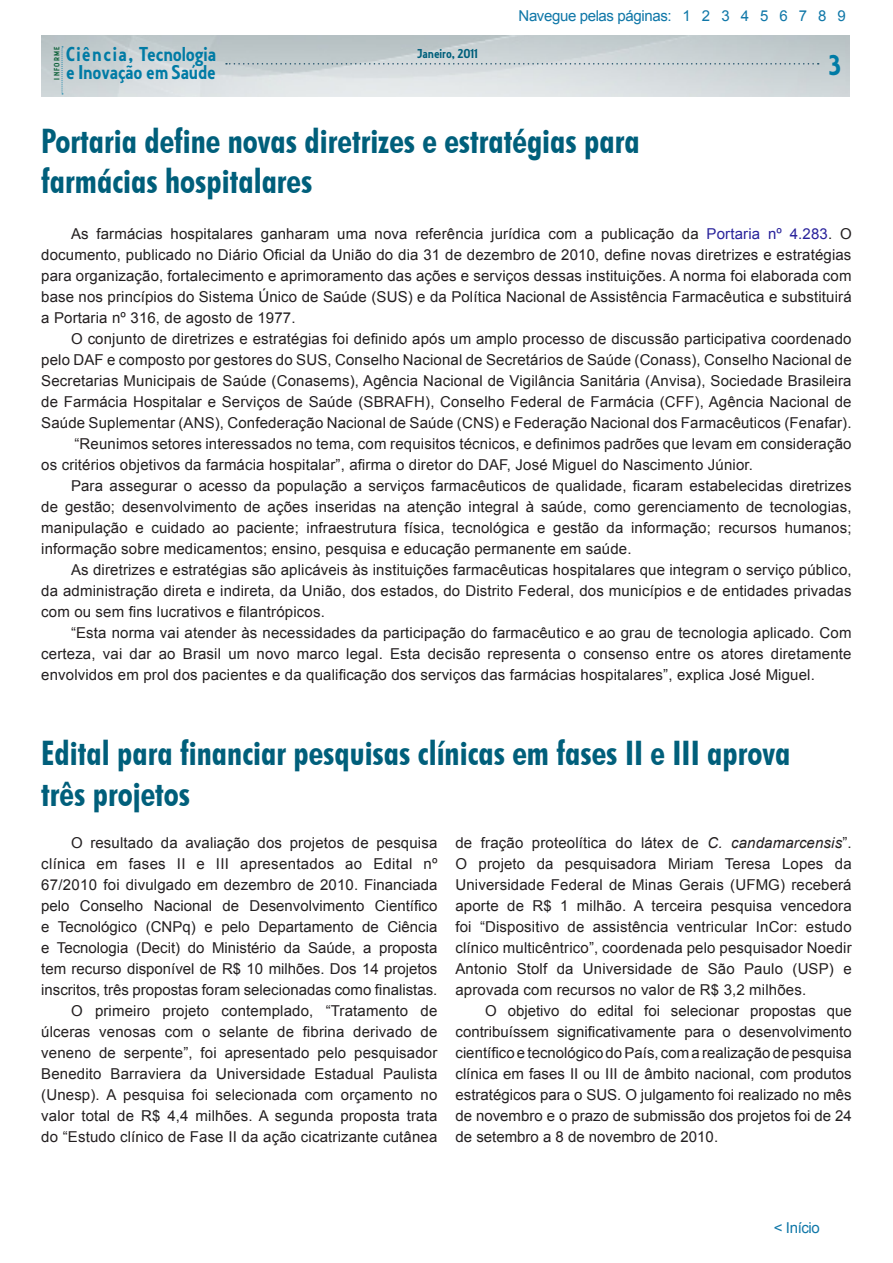
<style>
.page{position:relative;width:893px;height:1263px;background:#fff}
.page>*{position:absolute;margin:0;border:0;box-sizing:border-box;transform-origin:0 0}
.ESTILO_MATÉRIA{font:700 condensed 33.75px "Futura BT";color:#005f7b}
.t1{font:30px "Collegiate";color:#007ba5}
.t2{font:21px "Collegiate";color:#007ba5}
.t3{font:20.85px "Collegiate";color:#007ba5}
.ESTILO_MATÉRIA-2{font:15px/21px "Arial";letter-spacing:.01em;color:#231f20;text-align:justify}
.ESTILO_MATÉRIA-3{font:15px "Arial";letter-spacing:-.025em;color:#0f77a8}
.t4{font:13.5px "Collegiate";color:#005f7b}
.t5{font:8.1px "Collegiate";letter-spacing:.15em;color:#12643d}
.s1{color:#29229b}
.s2{font-style:italic}
</style>
<div class="page">
<img style="left:41px;top:35px;width:808px;height:61px">
<svg style="left:226px;top:63px;width:593px;height:2px"></svg>
<svg style="left:62px;top:47px;width:1px;height:48px"></svg>
<p class="t2" style="left:66px;top:41px;width:152px">Ciência, Tecnologia</p>
<p class="t4" style="left:418px;top:45px;width:62px">Janeiro, 2011</p>
<p class="t5" style="left:52px;top:80px;width:34px;rotate:-90deg">INFORME</p>
<p class="t3" style="left:66px;top:60px;width:151px">e Inovação em Saúde</p>
<p class="ESTILO_MATÉRIA-3" style="left:519px;top:6px;width:329px">Navegue pelas páginas: 1 2 3 4 5 6 7 8 9</p>
<p class="t1" style="left:828px;top:47px;width:14px">3</p>
<p class="ESTILO_MATÉRIA" style="left:41px;top:120px;width:600px">Portaria define novas diretrizes e estratégias para</p>
<p class="ESTILO_MATÉRIA" style="left:41px;top:161px;width:273px">farmácias hospitalares</p>
<p class="ESTILO_MATÉRIA-2" style="left:41px;top:223px;width:812px;text-indent:30px">As farmácias hospitalares ganharam uma nova referência jurídica com a publicação da <span class="s1">Portaria nº 4.283</span>. O documento, publicado no Diário Oficial da União do dia 31 de dezembro de 2010, define novas diretrizes e estratégias para organização, fortalecimento e aprimoramento das ações e serviços dessas instituições. A norma foi elaborada com base nos princípios do Sistema Único de Saúde (SUS) e da Política Nacional de Assistência Farmacêutica e substituirá a Portaria nº 316, de agosto de 1977.</p>
<p class="ESTILO_MATÉRIA-2" style="left:41px;top:328px;width:812px;text-indent:30px">O conjunto de diretrizes e estratégias foi definido após um amplo processo de discussão participativa coordenado pelo DAF e composto por gestores do SUS, Conselho Nacional de Secretários de Saúde (Conass), Conselho Nacional de Secretarias Municipais de Saúde (Conasems), Agência Nacional de Vigilância Sanitária (Anvisa), Sociedade Brasileira de Farmácia Hospitalar e Serviços de Saúde (SBRAFH), Conselho Federal de Farmácia (CFF), Agência Nacional de Saúde Suplementar (ANS), Confederação Nacional de Saúde (CNS) e Federação Nacional dos Farmacêuticos (Fenafar).</p>
<p class="ESTILO_MATÉRIA-2" style="left:41px;top:433px;width:812px;text-indent:33px">“Reunimos setores interessados no tema, com requisitos técnicos, e definimos padrões que levam em consideração os critérios objetivos da farmácia hospitalar”, afirma o diretor do DAF, José Miguel do Nascimento Júnior.</p>
<p class="ESTILO_MATÉRIA-2" style="left:41px;top:475px;width:812px;text-indent:30px">Para assegurar o acesso da população a serviços farmacêuticos de qualidade, ficaram estabelecidas diretrizes de gestão; desenvolvimento de ações inseridas na atenção integral à saúde, como gerenciamento de tecnologias, manipulação e cuidado ao paciente; infraestrutura física, tecnológica e gestão da informação; recursos humanos; informação sobre medicamentos; ensino, pesquisa e educação permanente em saúde.</p>
<p class="ESTILO_MATÉRIA-2" style="left:41px;top:559px;width:812px;text-indent:30px">As diretrizes e estratégias são aplicáveis às instituições farmacêuticas hospitalares que integram o serviço público, da administração direta e indireta, da União, dos estados, do Distrito Federal, dos municípios e de entidades privadas com ou sem fins lucrativos e filantrópicos.</p>
<p class="ESTILO_MATÉRIA-2" style="left:41px;top:622px;width:812px;text-indent:30px">“Esta norma vai atender às necessidades da participação do farmacêutico e ao grau de tecnologia aplicado. Com certeza, vai dar ao Brasil um novo marco legal. Esta decisão representa o consenso entre os atores diretamente envolvidos em prol dos pacientes e da qualificação dos serviços das farmácias hospitalares”, explica José Miguel.</p>
<p class="ESTILO_MATÉRIA" style="left:41px;top:733px;width:751px">Edital para financiar pesquisas clínicas em fases II e III aprova</p>
<p class="ESTILO_MATÉRIA" style="left:41px;top:773px;width:150px">três projetos</p>
<p class="ESTILO_MATÉRIA-2" style="left:41px;top:832px;width:398px;text-indent:30px">O resultado da avaliação dos projetos de pesquisa clínica em fases II e III apresentados ao Edital nº 67/2010 foi divulgado em dezembro de 2010. Financiada pelo Conselho Nacional de Desenvolvimento Científico e Tecnológico (CNPq) e pelo Departamento de Ciência e Tecnologia (Decit) do Ministério da Saúde, a proposta tem recurso disponível de R$ 10 milhões. Dos 14 projetos inscritos, três propostas foram selecionadas como finalistas.</p>
<p class="ESTILO_MATÉRIA-2" style="left:41px;top:1000px;width:398px;text-indent:30px">O primeiro projeto contemplado, “Tratamento de úlceras venosas com o selante de fibrina derivado de veneno de serpente”, foi apresentado pelo pesquisador Benedito Barraviera da Universidade Estadual Paulista (Unesp). A pesquisa foi selecionada com orçamento no valor total de R$ 4,4 milhões. A segunda proposta trata do “Estudo clínico de Fase II da ação cicatrizante cutânea</p>
<p class="ESTILO_MATÉRIA-2" style="left:455px;top:832px;width:398px">de fração proteolítica do látex de <span class="s2">C. candamarcensis</span>”.<br>O projeto da pesquisadora Miriam Teresa Lopes da Universidade Federal de Minas Gerais (UFMG) receberá aporte de R$ 1 milhão. A terceira pesquisa vencedora foi “Dispositivo de assistência ventricular InCor: estudo clínico multicêntrico”, coordenada pelo pesquisador Noedir Antonio Stolf da Universidade de São Paulo (USP) e aprovada com recursos no valor de R$ 3,2 milhões.</p>
<p class="ESTILO_MATÉRIA-2" style="left:455px;top:1000px;width:398px;text-indent:30px">O objetivo do edital foi selecionar propostas que contribuíssem significativamente para o desenvolvimento científico e tecnológico do País, com a realização de pesquisa clínica em fases II ou III de âmbito nacional, com produtos estratégicos para o SUS. O julgamento foi realizado no mês de novembro e o prazo de submissão dos projetos foi de 24 de setembro a 8 de novembro de 2010.</p>
<p class="ESTILO_MATÉRIA-3" style="left:774px;top:1218px;width:48px">&lt; Início</p>
</div>
